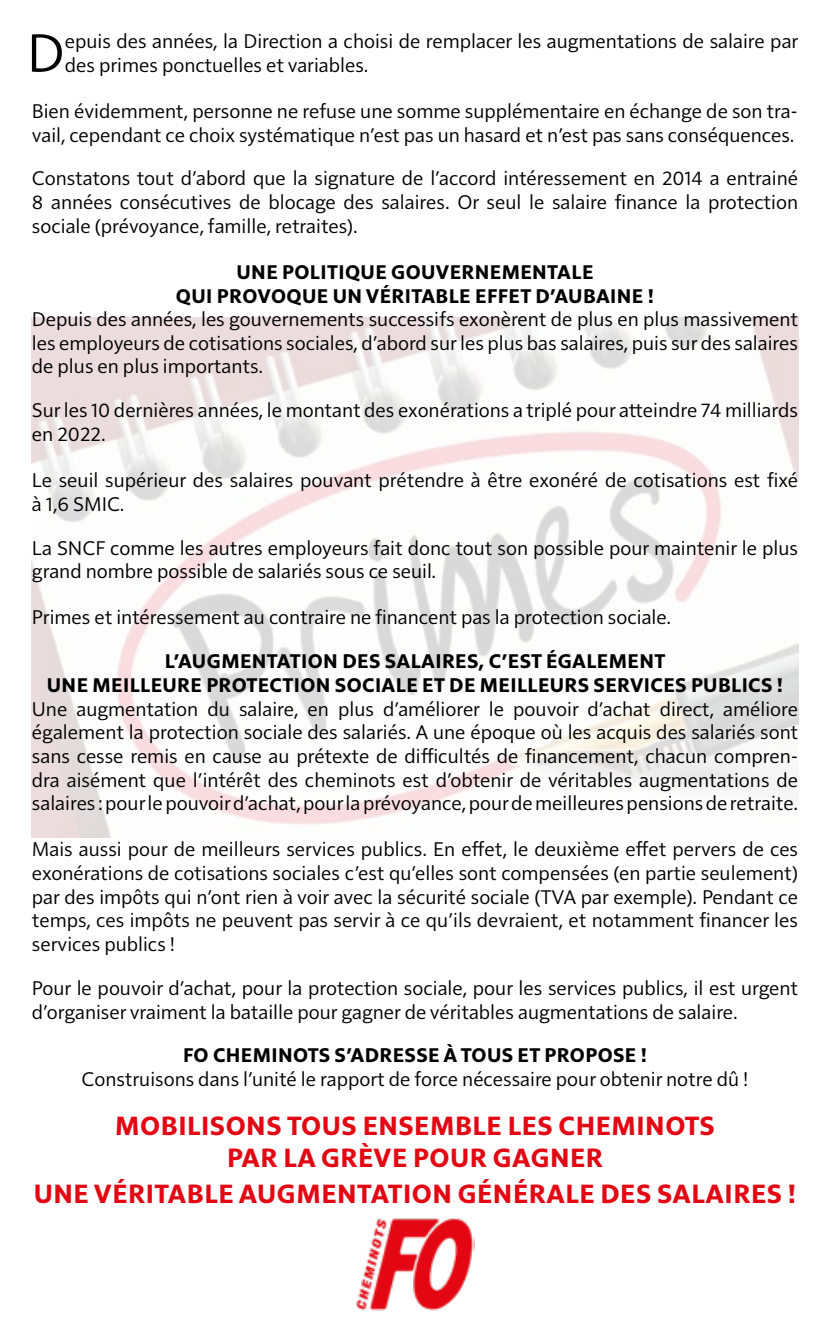
<style>
.page{position:relative;width:830px;height:1340px;background:#fff}
.page>*{position:absolute;margin:0;border:0;box-sizing:border-box;transform-origin:0 0}
.t1{font:55.12px "Solitaire MVB Pro";color:#000}
.t2{font:700 27px/31.5px "Solitaire MVB Pro";letter-spacing:.02em;color:#e30613;text-align:center}
.t3{font:20.25px/23.6px "Solitaire MVB Pro";color:#000}
.t4{font:700 20.25px/23.6px "Solitaire MVB Pro";letter-spacing:.02em;color:#000;text-align:center}
</style>
<div class="page">
<img style="left:32px;top:317px;width:765px;height:520px">
<img style="left:356px;top:1218px;width:118px;height:93px">
<h1 class="t1" style="left:27px;top:14px;width:40px">D</h1>
<p class="t3" style="left:65px;top:28px;width:734px">epuis des années, la Direction a choisi de remplacer les augmentations de salaire par des primes ponctuelles et variables.</p>
<p class="t3" style="left:32px;top:98px;width:767px">Bien évidemment, personne ne refuse une somme supplémentaire en échange de son tra&shy;vail, cependant ce choix systématique n’est pas un hasard et n’est pas sans conséquences.</p>
<p class="t3" style="left:32px;top:165px;width:767px;text-align:justify">Constatons tout d’abord que la signature de l’accord intéressement en 2014 a entrainé 8 années consécutives de blocage des salaires. Or seul le salaire finance la protection sociale (prévoyance, famille, retraites).</p>
<p class="t4" style="left:176px;top:259px;width:479px">UNE POLITIQUE GOUVERNEMENTALE<br>QUI PROVOQUE UN VÉRITABLE EFFET D’AUBAINE !</p>
<p class="t3" style="left:32px;top:306px;width:767px;text-align:justify">Depuis des années, les gouvernements successifs exonèrent de plus en plus massivement les employeurs de cotisations sociales, d’abord sur les plus bas salaires, puis sur des salaires de plus en plus importants.</p>
<p class="t3" style="left:32px;top:397px;width:767px">Sur les 10 dernières années, le montant des exonérations a triplé pour atteindre 74 milliards en 2022.</p>
<p class="t3" style="left:32px;top:467px;width:767px">Le seuil supérieur des salaires pouvant prétendre à être exonéré de cotisations est fixé à 1,6 SMIC.</p>
<p class="t3" style="left:32px;top:534px;width:767px">La SNCF comme les autres employeurs fait donc tout son possible pour maintenir le plus grand nombre possible de salariés sous ce seuil.</p>
<p class="t3" style="left:32px;top:604px;width:640px">Primes et intéressement au contraire ne financent pas la protection sociale.</p>
<p class="t4" style="left:47px;top:648px;width:737px">L’AUGMENTATION DES SALAIRES, C’EST ÉGALEMENT<br>UNE MEILLEURE PROTECTION SOCIALE ET DE MEILLEURS SERVICES PUBLICS !</p>
<p class="t3" style="left:32px;top:695px;width:767px;text-align:justify">Une augmentation du salaire, en plus d’améliorer le pouvoir d’achat direct, améliore également la protection sociale des salariés. A une époque où les acquis des salariés sont sans cesse remis en cause au prétexte de difficultés de financement, chacun compren&shy;dra aisément que l’intérêt des cheminots est d’obtenir de véritables augmentations de salaires : pour le pouvoir d’achat, pour la prévoyance, pour de meilleures pensions de retraite.</p>
<p class="t3" style="left:32px;top:836px;width:767px;text-align:justify">Mais aussi pour de meilleurs services publics. En effet, le deuxième effet pervers de ces exonérations de cotisations sociales c’est qu’elles sont compensées (en partie seulement) par des impôts qui n’ont rien à voir avec la sécurité sociale (TVA par exemple). Pendant ce temps, ces impôts ne peuvent pas servir à ce qu’ils devraient, et notamment financer les services publics !</p>
<p class="t3" style="left:32px;top:974px;width:767px">Pour le pouvoir d’achat, pour la protection sociale, pour les services publics, il est urgent d’organiser vraiment la bataille pour gagner de véritables augmentations de salaire.</p>
<p class="t4" style="left:183px;top:1042px;width:465px">FO CHEMINOTS S’ADRESSE À TOUS ET PROPOSE !</p>
<p class="t3" style="left:82px;top:1065px;width:668px">Construisons dans l’unité le rapport de force nécessaire pour obtenir notre dû !</p>
<h2 class="t2" style="left:115px;top:1108px;width:600px">MOBILISONS TOUS ENSEMBLE LES CHEMINOTS<br>PAR LA GRÈVE POUR GAGNER</h2>
<h2 class="t2" style="left:34px;top:1176px;width:763px">UNE VÉRITABLE AUGMENTATION GÉNÉRALE DES SALAIRES !</h2>
</div>
